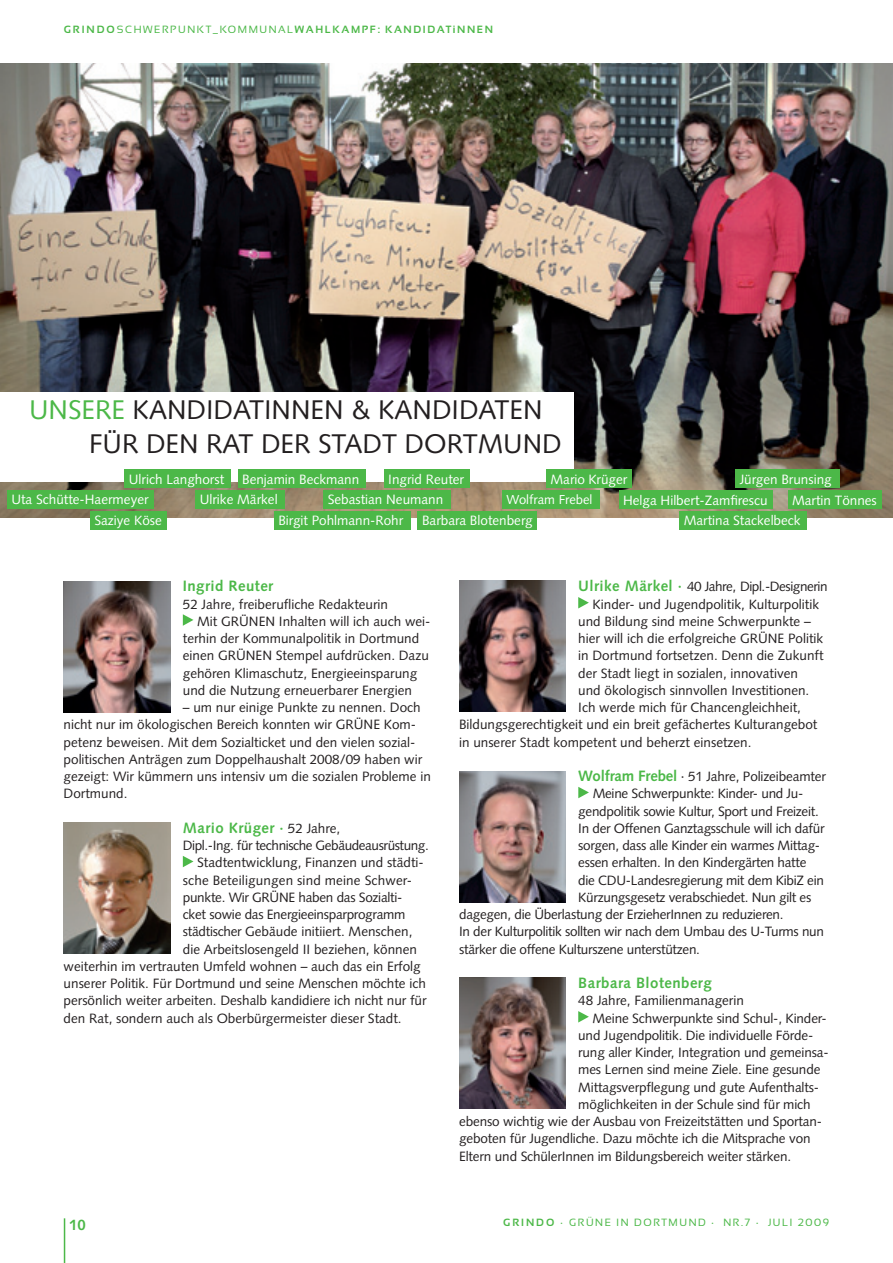
<style>
.page{position:relative;width:893px;height:1263px;background:#fff}
.page>*{position:absolute;margin:0;border:0;box-sizing:border-box;transform-origin:0 0}
.t1{font:27px/34.5px "Syntax";color:#231f20}
.t2{font:700 15px "Syntax";letter-spacing:.03em;color:#4cb848}
.t3{font:13.5px/17.2px "Syntax";color:#231f20}
.t4{font:13.5px "Syntax";letter-spacing:-.02em;color:#231f20}
.t5{font:13.5px/20.4px "Syntax";color:#fff}
.t6{font:13.5px "Syntax";letter-spacing:-.03em;color:#231f20}
.t7{font:12.9px "Syntax";color:#fff}
.t8{font:700 10.5px "Sansation";letter-spacing:.15em;color:#4cb848}
.t9{font:10.5px "Sansation";letter-spacing:.15em;color:#4cb848}
.s1{font-weight:400}
.s2{color:#4cb848}
.s3{font-weight:400;font-size:13.5px;color:#231f20}
.s4{font-weight:700;font-size:15px;color:#4cb848}
.s5{font-weight:700}
</style>
<div class="page">
<hr style="left:64px;top:1218px;width:1px;height:45px;background:#4cb848">
<svg style="left:183px;top:614px;width:10px;height:12px"></svg>
<svg style="left:183px;top:856px;width:10px;height:11px"></svg>
<img style="left:64px;top:822px;width:106px;height:131px">
<img style="left:64px;top:581px;width:106px;height:131px">
<svg style="left:578px;top:597px;width:11px;height:11px"></svg>
<svg style="left:578px;top:787px;width:11px;height:11px"></svg>
<svg style="left:578px;top:1011px;width:11px;height:11px"></svg>
<img style="left:459px;top:581px;width:106px;height:131px">
<img style="left:459px;top:772px;width:107px;height:131px">
<img style="left:459px;top:977px;width:106px;height:131px">
<img style="left:0;top:64px;width:893px;height:453px">
<div style="left:0;top:392px;width:574px;height:90px;background:#fff"></div>
<div style="left:90px;top:511px;width:76px;height:19px;background:#4cb848"></div>
<div style="left:125px;top:469px;width:106px;height:19px;background:#4cb848"></div>
<div style="left:195px;top:490px;width:90px;height:19px;background:#4cb848"></div>
<div style="left:238px;top:469px;width:127px;height:19px;background:#4cb848"></div>
<div style="left:274px;top:511px;width:136px;height:19px;background:#4cb848"></div>
<div style="left:323px;top:490px;width:128px;height:19px;background:#4cb848"></div>
<div style="left:384px;top:469px;width:85px;height:19px;background:#4cb848"></div>
<div style="left:418px;top:511px;width:119px;height:19px;background:#4cb848"></div>
<div style="left:502px;top:490px;width:98px;height:19px;background:#4cb848"></div>
<div style="left:546px;top:469px;width:85px;height:19px;background:#4cb848"></div>
<div style="left:619px;top:490px;width:153px;height:19px;background:#4cb848"></div>
<div style="left:680px;top:511px;width:127px;height:19px;background:#4cb848"></div>
<div style="left:788px;top:490px;width:93px;height:19px;background:#4cb848"></div>
<div style="left:7px;top:490px;width:147px;height:19px;background:#4cb848"></div>
<div style="left:736px;top:469px;width:104px;height:19px;background:#4cb848"></div>
<p class="t8" style="left:64px;top:24px;width:431px">GRINDO<span class="s1">SCHWERPUNKT_KOMMUNAL</span>WAHLKAMPF: KANDIDATINNEN</p>
<h1 class="t1" style="left:89px;top:392px;width:474px;text-indent:-60px"><span class="s2">UNSERE</span> KANDIDATINNEN &amp; KANDIDATEN<br>FÜR DEN RAT DER STADT DORTMUND</h1>
<p class="t5" style="left:388px;top:469px;width:77px">Ingrid Reuter</p>
<p class="t5" style="left:422px;top:510px;width:112px">Barbara Blotenberg</p>
<p class="t5" style="left:200px;top:469px;width:79px;text-indent:-71px">Ulrich Langhorst<br>Ulrike Märkel</p>
<p class="t5" style="left:242px;top:469px;width:119px">Benjamin Beckmann</p>
<p class="t5" style="left:278px;top:510px;width:126px">Birgit Pohlmann-Rohr</p>
<p class="t5" style="left:550px;top:469px;width:78px">Mario Krüger</p>
<p class="t5" style="left:623px;top:490px;width:146px">Helga Hilbert-Zamfirescu</p>
<p class="t5" style="left:684px;top:510px;width:118px">Martina Stackelbeck</p>
<p class="t5" style="left:740px;top:469px;width:93px">Jürgen Brunsing</p>
<p class="t5" style="left:11px;top:489px;width:139px">Uta Schütte-Haermeyer</p>
<p class="t5" style="left:792px;top:490px;width:86px">Martin Tönnes</p>
<p class="t5" style="left:328px;top:489px;width:117px">Sebastian Neumann</p>
<p class="t7" style="left:507px;top:492px;width:87px">Wolfram Frebel</p>
<p class="t5" style="left:94px;top:510px;width:69px">Saziye Köse</p>
<p class="t2" style="left:183px;top:577px;width:92px">Ingrid Reuter</p>
<p class="t3" style="left:183px;top:595px;width:207px">52 Jahre, freiberufliche Redakteurin</p>
<p class="t3" style="left:197px;top:612px;width:235px">Mit GRÜNEN Inhalten will ich auch wei-</p>
<p class="t3" style="left:183px;top:630px;width:238px">terhin der Kommunalpolitik in Dortmund</p>
<p class="t3" style="left:183px;top:647px;width:248px">einen GRÜNEN Stempel aufdrücken. Dazu</p>
<p class="t3" style="left:183px;top:664px;width:236px">gehören Klimaschutz, Energieeinsparung</p>
<p class="t3" style="left:183px;top:681px;width:231px">und die Nutzung erneuerbarer Energien</p>
<p class="t3" style="left:64px;top:699px;width:369px;text-indent:119px">– um nur einige Punkte zu nennen. Doch nicht nur im ökologischen Bereich konnten wir GRÜNE Kom&shy;petenz beweisen. Mit dem Sozialticket und den vielen sozial&shy;politischen Anträgen zum Doppelhaushalt 2008/09 haben wir gezeigt: Wir kümmern uns intensiv um die sozialen Probleme in Dortmund.</p>
<p class="t2" style="left:183px;top:819px;width:159px">Mario Krüger · <span class="s3">52 Jahre,</span></p>
<p class="t6" style="left:183px;top:837px;width:247px">Dipl.-Ing. für technische Gebäudeausrüstung.</p>
<p class="t3" style="left:197px;top:854px;width:228px">Stadtentwicklung, Finanzen und städti-</p>
<p class="t3" style="left:183px;top:871px;width:231px">sche Beteiligungen sind meine Schwer-</p>
<p class="t4" style="left:183px;top:889px;width:221px">punkte. Wir GRÜNE haben das Sozialti-</p>
<p class="t4" style="left:183px;top:906px;width:224px">cket sowie das Energieeinsparprogramm</p>
<p class="t3" style="left:183px;top:923px;width:231px">städtischer Gebäude initiiert. Menschen,</p>
<p class="t3" style="left:183px;top:940px;width:236px">die Arbeitslosengeld II beziehen, können</p>
<p class="t3" style="left:64px;top:957px;width:359px">weiterhin im vertrauten Umfeld wohnen – auch das ein Erfolg</p>
<p class="t3" style="left:64px;top:975px;width:364px">unserer Politik. Für Dortmund und seine Menschen möchte ich</p>
<p class="t3" style="left:64px;top:992px;width:364px">persönlich weiter arbeiten. Deshalb kandidiere ich nicht nur für</p>
<p class="t3" style="left:64px;top:1009px;width:339px">den Rat, sondern auch als Oberbürgermeister dieser Stadt.</p>
<p class="t6" style="left:578px;top:579px;width:251px"><span class="s4">Ulrike Märkel ·</span> 40 Jahre, Dipl.-Designerin</p>
<p class="t3" style="left:593px;top:595px;width:228px">Kinder- und Jugendpolitik, Kulturpolitik</p>
<p class="t3" style="left:578px;top:612px;width:234px">und Bildung sind meine Schwerpunkte –</p>
<p class="t3" style="left:578px;top:630px;width:247px">hier will ich die erfolgreiche GRÜNE Politik</p>
<p class="t3" style="left:578px;top:647px;width:247px">in Dortmund fortsetzen. Denn die Zukunft</p>
<p class="t3" style="left:578px;top:664px;width:221px">der Stadt liegt in sozialen, innovativen</p>
<p class="t3" style="left:578px;top:681px;width:233px">und ökologisch sinnvollen Investitionen.</p>
<p class="t3" style="left:578px;top:699px;width:224px">Ich werde mich für Chancengleichheit,</p>
<p class="t3" style="left:459px;top:716px;width:360px">Bildungsgerechtigkeit und ein breit gefächertes Kulturangebot</p>
<p class="t3" style="left:459px;top:733px;width:294px">in unserer Stadt kompetent und beherzt einsetzen.</p>
<p class="t3" style="left:578px;top:768px;width:249px"><span class="s4">Wolfram Frebel</span> · 51 Jahre, Polizeibeamter</p>
<p class="t4" style="left:593px;top:786px;width:212px">Meine Schwerpunkte: Kinder- und Ju-</p>
<p class="t4" style="left:578px;top:803px;width:242px">gendpolitik sowie Kultur, Sport und Freizeit.</p>
<p class="t4" style="left:578px;top:820px;width:248px">In der Offenen Ganztagsschule will ich dafür</p>
<p class="t4" style="left:578px;top:837px;width:243px">sorgen, dass alle Kinder ein warmes Mittag-</p>
<p class="t4" style="left:578px;top:855px;width:230px">essen erhalten. In den Kindergärten hatte</p>
<p class="t4" style="left:578px;top:872px;width:247px">die CDU-Landesregierung mit dem KibiZ ein</p>
<p class="t4" style="left:578px;top:889px;width:234px">Kürzungsgesetz verabschiedet. Nun gilt es</p>
<p class="t4" style="left:459px;top:906px;width:326px">dagegen, die Überlastung der ErzieherInnen zu reduzieren.</p>
<p class="t4" style="left:459px;top:924px;width:366px">In der Kulturpolitik sollten wir nach dem Umbau des U-Turms nun</p>
<p class="t4" style="left:459px;top:941px;width:242px">stärker die offene Kulturszene unterstützen.</p>
<p class="t2" style="left:578px;top:974px;width:135px">Barbara Blotenberg</p>
<p class="t3" style="left:578px;top:992px;width:167px">48 Jahre, Familienmanagerin</p>
<p class="t3" style="left:593px;top:1009px;width:236px">Meine Schwerpunkte sind Schul-, Kinder-</p>
<p class="t3" style="left:578px;top:1026px;width:237px">und Jugendpolitik. Die individuelle Förde-</p>
<p class="t3" style="left:578px;top:1044px;width:252px">rung aller Kinder, Integration und gemeinsa-</p>
<p class="t3" style="left:578px;top:1061px;width:244px">mes Lernen sind meine Ziele. Eine gesunde</p>
<p class="t3" style="left:578px;top:1078px;width:242px">Mittagsverpflegung und gute Aufenthalts-</p>
<p class="t3" style="left:578px;top:1095px;width:234px">möglichkeiten in der Schule sind für mich</p>
<p class="t3" style="left:459px;top:1113px;width:364px">ebenso wichtig wie der Ausbau von Freizeitstätten und Sportan-</p>
<p class="t3" style="left:459px;top:1130px;width:353px">geboten für Jugendliche. Dazu möchte ich die Mitsprache von</p>
<p class="t3" style="left:459px;top:1147px;width:333px">Eltern und SchülerInnen im Bildungsbereich weiter stärken.</p>
<p class="t2" style="left:69px;top:1216px;width:18px">10</p>
<p class="t9" style="left:503px;top:1216px;width:327px"><span class="s5">GRINDO</span> · GRÜNE IN DORTMUND · N R.7 · JULI 2009</p>
</div>
